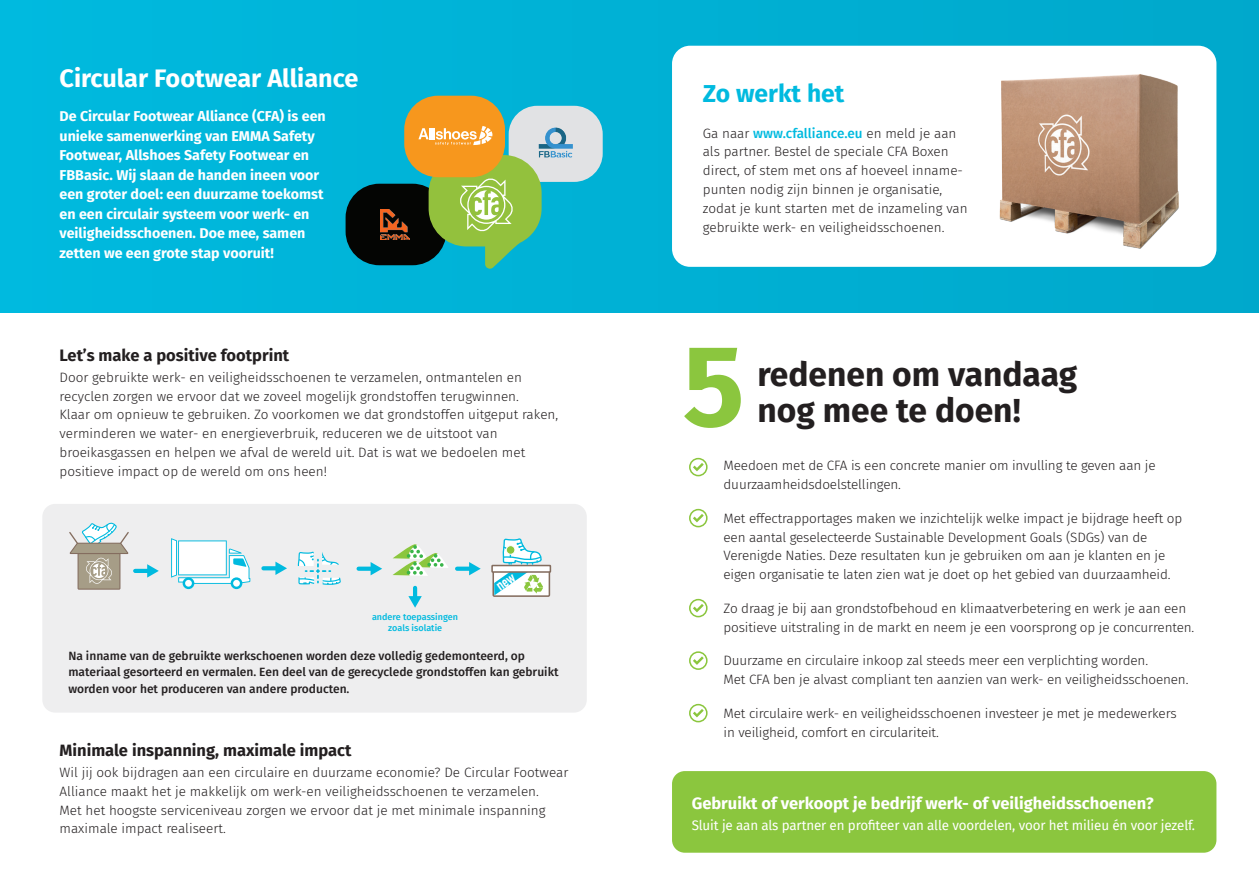
<style>
.page{position:relative;width:1259px;height:893px;background:#fff}
.page>*{position:absolute;margin:0;border:0;box-sizing:border-box;transform-origin:0 0}
.t1{font:700 115.5px "Fira Sans";color:#8bc63e}
.t2{font:700 33.6px/36.9px "Fira Sans";color:#231f20}
.t3{font:700 25.2px "Fira Sans";color:#fff}
.t4{font:700 24.6px "Fira Sans";color:#00badf}
.t5{font:700 16.5px "Fira Sans";color:#231f20}
.t6{font:700 16.5px "Fira Sans";color:#fff}
.t7{font:700 14.25px/19.5px "Fira Sans";color:#fff}
.t8{font:300 13.5px/18.8px "Fira Sans";letter-spacing:-.01em;color:#231f20}
.t9{font:13.5px "Fira Sans";letter-spacing:-.01em;color:#fff}
.t10{font:500 12px/16.5px "Fira Sans";color:#231f20}
.t11{font:500 9px/11.2px "Fira Sans";color:#00badf;text-align:center}
.s1{font-weight:500;color:#00badf}
</style>
<div class="page">
<div style="left:42px;top:504px;width:545px;height:209px;background:#eeeeef;border-radius:13px"></div>
<div style="left:672px;top:771px;width:544px;height:82px;background:#8bc63e;border-radius:13px"></div>
<div style="left:0;top:0;width:1259px;height:313px;background:#00b4d9"></div>
<div style="left:672px;top:46px;width:544px;height:221px;background:#fff;border-radius:18px"></div>
<svg style="left:689px;top:458px;width:18px;height:18px"></svg>
<svg style="left:689px;top:509px;width:18px;height:18px"></svg>
<svg style="left:689px;top:599px;width:18px;height:18px"></svg>
<svg style="left:689px;top:651px;width:18px;height:19px"></svg>
<svg style="left:689px;top:704px;width:18px;height:18px"></svg>
<div style="left:345px;top:184px;width:101px;height:81px;background:#040503;border-radius:34px"></div>
<div style="left:509px;top:106px;width:94px;height:76px;background:#e1e2e4;border-radius:29px"></div>
<div style="left:404px;top:96px;width:101px;height:81px;background:#f7971d;border-radius:34px"></div>
<svg style="left:428px;top:155px;width:113px;height:114px"></svg>
<img style="left:381px;top:209px;width:28px;height:31px">
<svg style="left:418px;top:126px;width:74px;height:19px"></svg>
<svg style="left:298px;top:552px;width:43px;height:33px"></svg>
<hr style="left:135px;top:569px;width:14px;height:4px;background:#00badf">
<svg style="left:147px;top:564px;width:12px;height:14px"></svg>
<svg style="left:263px;top:566px;width:12px;height:4px"></svg>
<svg style="left:275px;top:562px;width:12px;height:13px"></svg>
<div style="left:78px;top:553px;width:42px;height:36px;background:#a69d87"></div>
<div style="left:78px;top:553px;width:42px;height:37px;border:1px solid #846d5f"></div>
<svg style="left:69px;top:522px;width:60px;height:62px"></svg>
<div style="left:493px;top:566px;width:56px;height:30px;background:#fff"></div>
<div style="left:492px;top:565px;width:58px;height:32px;border:2px solid #846d5f"></div>
<div style="left:492px;top:565px;width:58px;height:7px;background:#fff"></div>
<div style="left:491px;top:565px;width:60px;height:8px;border:2px solid #846d5f"></div>
<svg style="left:457px;top:567px;width:12px;height:4px"></svg>
<svg style="left:469px;top:562px;width:12px;height:13px"></svg>
<svg style="left:358px;top:567px;width:12px;height:4px"></svg>
<svg style="left:370px;top:562px;width:12px;height:13px"></svg>
<hr style="left:413px;top:588px;width:4px;height:10px;background:#00badf">
<svg style="left:408px;top:596px;width:14px;height:12px"></svg>
<svg style="left:392px;top:544px;width:56px;height:32px"></svg>
<svg style="left:171px;top:538px;width:79px;height:51px"></svg>
<img style="left:538px;top:127px;width:34px;height:33px">
<img style="left:940px;top:36px;width:307px;height:230px">
<svg style="left:494px;top:538px;width:49px;height:57px"></svg>
<h3 class="t3" style="left:60px;top:57px;width:300px">Circular Footwear Alliance</h3>
<p class="t7" style="left:60px;top:105px;width:268px">De Circular Footwear Alliance (CFA) is een unieke samenwerking van EMMA Safety Footwear, Allshoes Safety Footwear en FBBasic. Wij slaan de handen ineen voor een groter doel: een duurzame toekomst en een circulair systeem voor werk- en veiligheidsschoenen. Doe mee, samen zetten we een grote stap vooruit!</p>
<p class="t5" style="left:60px;top:341px;width:231px">Let’s make a positive footprint</p>
<p class="t8" style="left:60px;top:368px;width:500px">Door gebruikte werk- en veiligheidsschoenen te verzamelen, ontmantelen en recyclen zorgen we ervoor dat we zoveel mogelijk grondstoffen terugwinnen.<br>Klaar om opnieuw te gebruiken. Zo voorkomen we dat grondstoffen uitgeput raken, verminderen we water- en energieverbruik, reduceren we de uitstoot van broeikasgassen en helpen we afval de wereld uit. Dat is wat we bedoelen met positieve impact op de wereld om ons heen!</p>
<p class="t11" style="left:372px;top:611px;width:87px">andere toepassingen zoals isolatie</p>
<p class="t10" style="left:68px;top:647px;width:492px">Na inname van de gebruikte werkschoenen worden deze volledig gedemonteerd, op materiaal gesorteerd en vermalen. Een deel van de gerecyclede grondstoffen kan gebruikt worden voor het produceren van andere producten.</p>
<p class="t5" style="left:60px;top:736px;width:293px">Minimale inspanning, maximale impact</p>
<p class="t8" style="left:60px;top:763px;width:510px">Wil jij ook bijdragen aan een circulaire en duurzame economie? De Circular Footwear Alliance maakt het je makkelijk om werk-en veiligheidsschoenen te verzamelen.<br>Met het hoogste serviceniveau zorgen we ervoor dat je met minimale inspanning maximale impact realiseert.</p>
<h3 class="t4" style="left:703px;top:73px;width:143px">Zo werkt het</h3>
<p class="t8" style="left:703px;top:124px;width:266px">Ga naar <span class="s1">www.cfalliance.eu</span> en meld je aan als partner. Bestel de speciale CFA Boxen direct, of stem met ons af hoeveel inname&shy;punten nodig zijn binnen je organisatie, zodat je kunt starten met de inzameling van gebruikte werk- en veiligheidsschoenen.</p>
<h1 class="t1" style="left:682px;top:288px;width:63px">5</h1>
<h2 class="t2" style="left:757px;top:353px;width:321px">redenen om vandaag nog mee te doen!</h2>
<p class="t8" style="left:723px;top:456px;width:433px">Meedoen met de CFA is een concrete manier om invulling te geven aan je duurzaamheidsdoelstellingen.</p>
<p class="t8" style="left:723px;top:509px;width:460px">Met effectrapportages maken we inzichtelijk welke impact je bijdrage heeft op een aantal geselecteerde Sustainable Development Goals (SDGs) van de Verenigde Naties. Deze resultaten kun je gebruiken om aan je klanten en je eigen organisatie te laten zien wat je doet op het gebied van duurzaamheid.</p>
<p class="t8" style="left:723px;top:599px;width:472px">Zo draag je bij aan grondstofbehoud en klimaatverbetering en werk je aan een positieve uitstraling in de markt en neem je een voorsprong op je concurrenten.</p>
<p class="t8" style="left:723px;top:651px;width:466px">Duurzame en circulaire inkoop zal steeds meer een verplichting worden.<br>Met CFA ben je alvast compliant ten aanzien van werk- en veiligheidsschoenen.</p>
<p class="t8" style="left:723px;top:704px;width:454px">Met circulaire werk- en veiligheidsschoenen investeer je met je medewerkers in veiligheid, comfort en circulariteit.</p>
<p class="t6" style="left:691px;top:789px;width:463px">Gebruikt of verkoopt je bedrijf werk- of veiligheidsschoenen?</p>
<p class="t9" style="left:691px;top:815px;width:505px">Sluit je aan als partner en profiteer van alle voordelen, voor het milieu én voor jezelf.</p>
</div>
